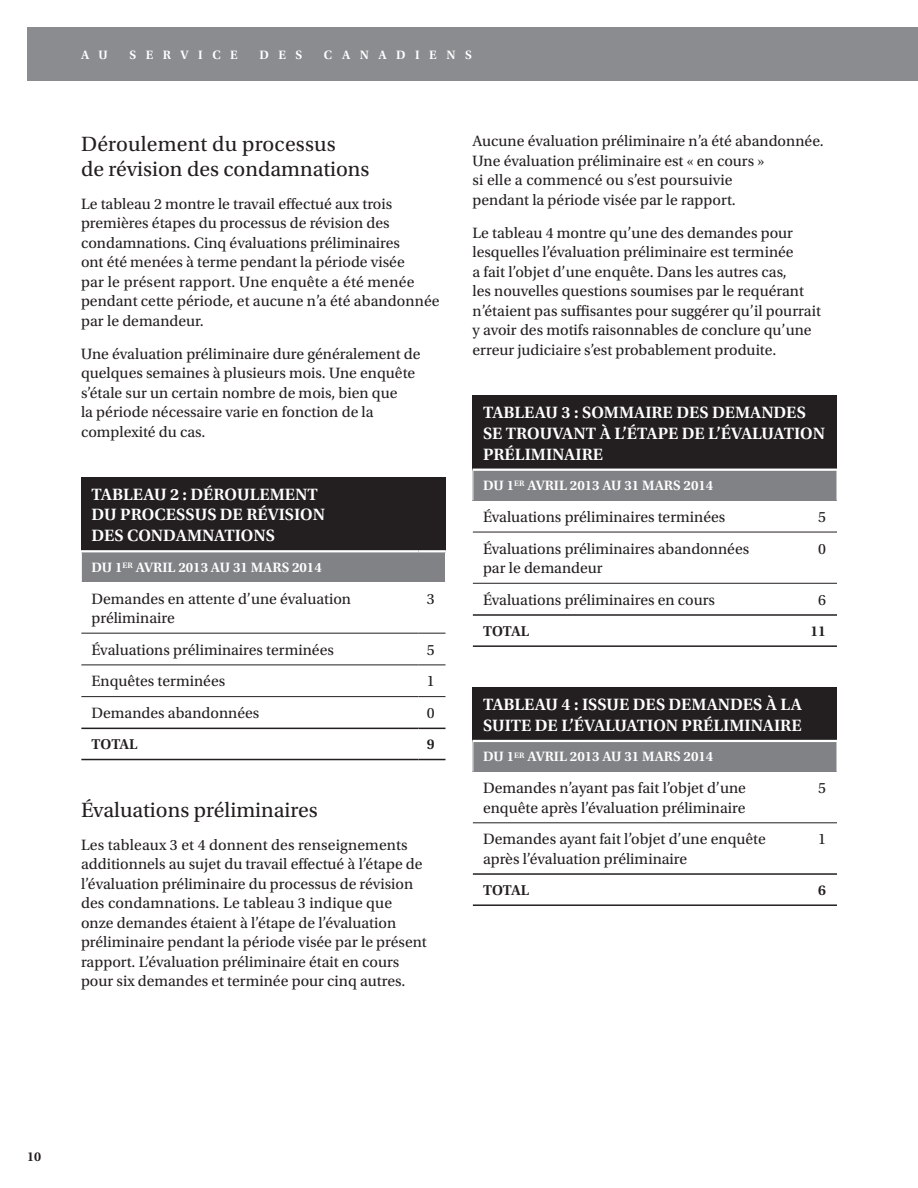
<style>
.page{position:relative;width:918px;height:1188px;background:#fff}
.page>*{position:absolute;margin:0;border:0;box-sizing:border-box;transform-origin:0 0}
.t1{font:21.75px/24.8px "Utopia Std";color:#231f20}
.header_1{font:600 17.25px/20.7px "Utopia Std";color:#fff}
.body_rows{font:15.75px/19.5px "Utopia Std";color:#231f20}
.footer_total_row{font:600 15px "Utopia Std";color:#231f20}
.header_2{font:600 14.25px "Utopia Std";color:#fff}
.t2{font:600 13.5px "Utopia Std";color:#231f20}
.t3{font:600 12.75px "Utopia Std";letter-spacing:.75em;color:#fff}
</style>
<div class="page">
<div style="left:27px;top:27px;width:891px;height:54px;background:#8a8c8f"></div>
<div style="left:81px;top:477px;width:365px;height:74px;background:#231f20"></div>
<div style="left:81px;top:551px;width:365px;height:31px;background:#808285"></div>
<hr style="left:81px;top:696px;width:337px;height:1px;background:#231f20">
<svg style="left:418px;top:696px;width:28px;height:1px"></svg>
<hr style="left:81px;top:633px;width:337px;height:1px;background:#231f20">
<svg style="left:418px;top:633px;width:28px;height:1px"></svg>
<hr style="left:81px;top:665px;width:337px;height:1px;background:#231f20">
<svg style="left:418px;top:665px;width:28px;height:1px"></svg>
<hr style="left:81px;top:728px;width:337px;height:1px;background:#231f20">
<hr style="left:81px;top:759px;width:337px;height:1px;background:#231f20">
<svg style="left:418px;top:728px;width:28px;height:1px"></svg>
<svg style="left:418px;top:759px;width:28px;height:1px"></svg>
<hr style="left:81px;top:550px;width:337px;height:2px;background:#fff">
<hr style="left:418px;top:550px;width:28px;height:2px;background:#fff">
<hr style="left:81px;top:552px;width:1px;height:30px;background:#fff">
<hr style="left:445px;top:552px;width:1px;height:30px;background:#fff">
<div style="left:473px;top:395px;width:364px;height:75px;background:#231f20"></div>
<div style="left:473px;top:470px;width:364px;height:30px;background:#808285"></div>
<hr style="left:473px;top:532px;width:337px;height:1px;background:#231f20">
<svg style="left:810px;top:532px;width:27px;height:1px"></svg>
<hr style="left:473px;top:583px;width:337px;height:1px;background:#231f20">
<svg style="left:810px;top:583px;width:27px;height:1px"></svg>
<hr style="left:810px;top:614px;width:27px;height:2px;background:#231f20">
<hr style="left:810px;top:645px;width:27px;height:2px;background:#231f20">
<hr style="left:472px;top:469px;width:338px;height:2px;background:#fff">
<hr style="left:810px;top:469px;width:27px;height:2px;background:#fff">
<svg style="left:472px;top:471px;width:1px;height:29px"></svg>
<hr style="left:473px;top:614px;width:337px;height:2px;background:#231f20">
<hr style="left:473px;top:645px;width:337px;height:2px;background:#231f20">
<div style="left:473px;top:687px;width:364px;height:54px;background:#231f20"></div>
<div style="left:473px;top:741px;width:364px;height:31px;background:#808285"></div>
<hr style="left:473px;top:823px;width:337px;height:1px;background:#231f20">
<svg style="left:810px;top:823px;width:27px;height:1px"></svg>
<hr style="left:810px;top:873px;width:27px;height:2px;background:#231f20">
<hr style="left:810px;top:904px;width:27px;height:2px;background:#231f20">
<hr style="left:472px;top:740px;width:338px;height:2px;background:#fff">
<hr style="left:810px;top:740px;width:27px;height:2px;background:#fff">
<hr style="left:473px;top:873px;width:337px;height:2px;background:#231f20">
<hr style="left:473px;top:904px;width:337px;height:2px;background:#231f20">
<p class="t3" style="left:81px;top:47px;width:28px">A U</p>
<p class="t3" style="left:129px;top:47px;width:110px">SERVICE</p>
<p class="t3" style="left:259px;top:47px;width:44px">DES</p>
<p class="t3" style="left:324px;top:47px;width:149px">CANADIENS</p>
<h3 class="t1" style="left:81px;top:132px;width:290px">Déroulement du processus<br>de révision des condamnations</h3>
<p class="body_rows" style="left:81px;top:194px;width:360px">Le tableau 2 montre le travail effectué aux trois premières étapes du processus de révision des condamnations. Cinq évaluations préliminaires<br>ont été menées à terme pendant la période visée<br>par le présent rapport. Une enquête a été menée pendant cette période, et aucune n’a été abandonnée par le demandeur.</p>
<p class="body_rows" style="left:81px;top:344px;width:341px">Une évaluation préliminaire dure généralement de quelques semaines à plusieurs mois. Une enquête s’étale sur un certain nombre de mois, bien que<br>la période nécessaire varie en fonction de la complexité du cas.</p>
<p class="header_1" style="left:92px;top:484px;width:235px">TABLEAU 2 : DÉROULEMENT<br>DU PROCESSUS DE RÉVISION<br>DES CONDAMNATIONS</p>
<p class="header_2" style="left:92px;top:559px;width:232px">DU 1<sup>ER</sup> AVRIL 2013 AU 31 MARS 2014</p>
<p class="body_rows" style="left:92px;top:589px;width:261px">Demandes en attente d’une évaluation préliminaire</p>
<p class="body_rows" style="left:427px;top:589px;width:9px">3</p>
<p class="body_rows" style="left:92px;top:640px;width:244px">Évaluations préliminaires terminées</p>
<p class="body_rows" style="left:427px;top:640px;width:9px">5</p>
<p class="body_rows" style="left:92px;top:672px;width:135px">Enquêtes terminées</p>
<p class="body_rows" style="left:427px;top:672px;width:9px">1</p>
<p class="body_rows" style="left:92px;top:704px;width:169px">Demandes abandonnées</p>
<p class="body_rows" style="left:427px;top:704px;width:9px">0</p>
<p class="footer_total_row" style="left:92px;top:736px;width:48px">TOTAL</p>
<p class="footer_total_row" style="left:427px;top:736px;width:9px">9</p>
<h3 class="t1" style="left:81px;top:798px;width:238px">Évaluations préliminaires</h3>
<p class="body_rows" style="left:81px;top:835px;width:347px">Les tableaux 3 et 4 donnent des renseignements additionnels au sujet du travail effectué à l’étape de l’évaluation préliminaire du processus de révision des condamnations. Le tableau 3 indique que onze demandes étaient à l’étape de l’évaluation préliminaire pendant la période visée par le présent rapport. L’évaluation préliminaire était en cours pour six demandes et terminée pour cinq autres.</p>
<p class="body_rows" style="left:472px;top:132px;width:353px">Aucune évaluation préliminaire n’a été abandonnée.<br>Une évaluation préliminaire est « en cours »<br>si elle a commencé ou s’est poursuivie<br>pendant la période visée par le rapport.</p>
<p class="body_rows" style="left:472px;top:223px;width:350px">Le tableau 4 montre qu’une des demandes pour lesquelles l’évaluation préliminaire est terminée<br>a fait l’objet d’une enquête. Dans les autres cas,<br>les nouvelles questions soumises par le requérant n’étaient pas suffisantes pour suggérer qu’il pourrait y avoir des motifs raisonnables de conclure qu’une erreur judiciaire s’est probablement produite.</p>
<p class="header_1" style="left:483px;top:402px;width:344px">TABLEAU 3 : SOMMAIRE DES DEMANDES<br>SE TROUVANT À L’ÉTAPE DE L’ÉVALUATION<br>PRÉLIMINAIRE</p>
<p class="header_2" style="left:483px;top:478px;width:232px">DU 1<sup>ER</sup> AVRIL 2013 AU 31 MARS 2014</p>
<p class="body_rows" style="left:483px;top:507px;width:244px">Évaluations préliminaires terminées</p>
<p class="body_rows" style="left:818px;top:507px;width:9px">5</p>
<p class="body_rows" style="left:483px;top:539px;width:268px">Évaluations préliminaires abandonnées par le demandeur</p>
<p class="body_rows" style="left:818px;top:539px;width:9px">0</p>
<p class="body_rows" style="left:483px;top:590px;width:234px">Évaluations préliminaires en cours</p>
<p class="body_rows" style="left:818px;top:590px;width:9px">6</p>
<p class="footer_total_row" style="left:483px;top:623px;width:48px">TOTAL</p>
<p class="footer_total_row" style="left:811px;top:623px;width:17px">11</p>
<p class="header_1" style="left:483px;top:694px;width:320px">TABLEAU 4 : ISSUE DES DEMANDES À LA<br>SUITE DE L’ÉVALUATION PRÉLIMINAIRE</p>
<p class="header_2" style="left:483px;top:749px;width:232px">DU 1<sup>ER</sup> AVRIL 2013 AU 31 MARS 2014</p>
<p class="body_rows" style="left:483px;top:779px;width:264px">Demandes n’ayant pas fait l’objet d’une enquête après l’évaluation préliminaire</p>
<p class="body_rows" style="left:818px;top:779px;width:9px">5</p>
<p class="body_rows" style="left:483px;top:830px;width:284px">Demandes ayant fait l’objet d’une enquête après l’évaluation préliminaire</p>
<p class="body_rows" style="left:818px;top:830px;width:9px">1</p>
<p class="footer_total_row" style="left:483px;top:882px;width:48px">TOTAL</p>
<p class="footer_total_row" style="left:818px;top:882px;width:9px">6</p>
<p class="t2" style="left:27px;top:1149px;width:16px">10</p>
</div>
